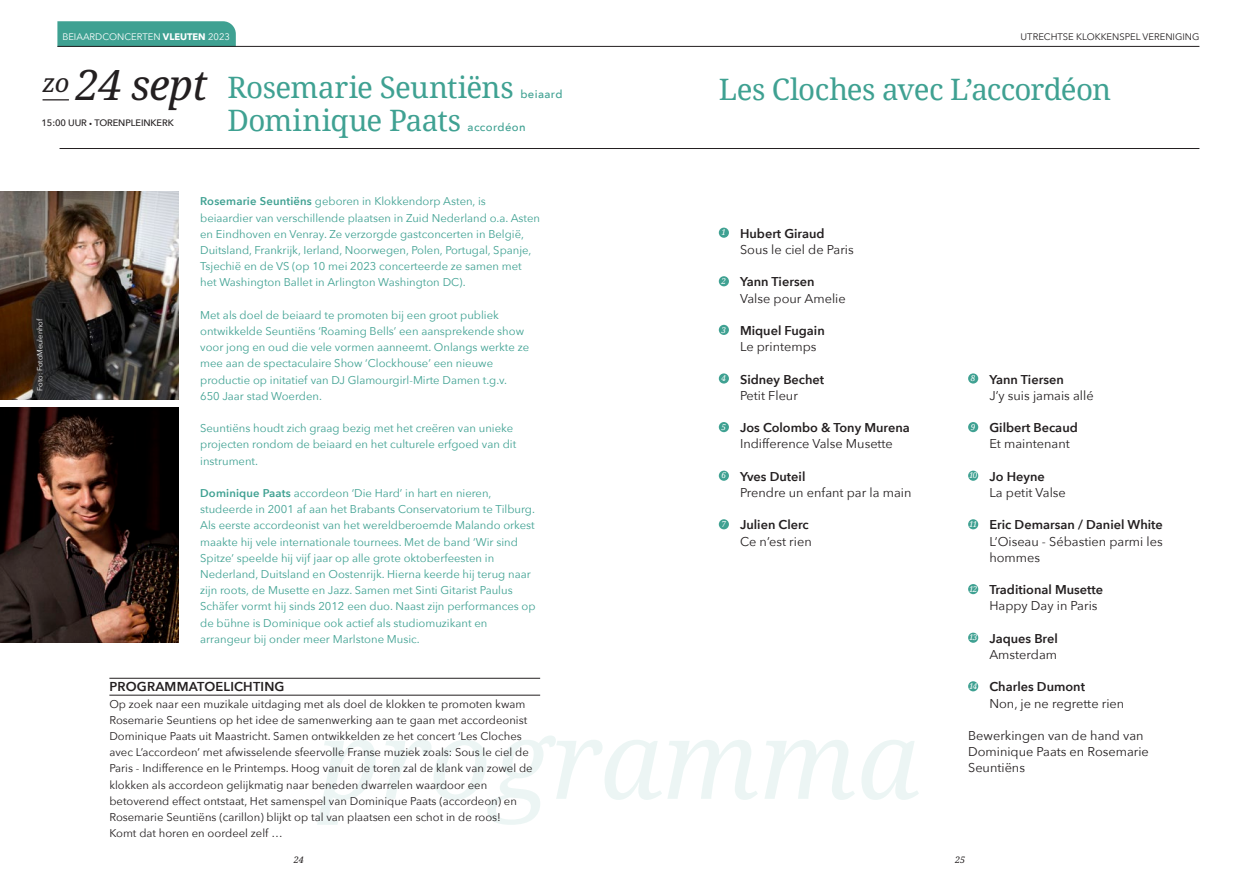
<style>
.page{position:relative;width:1259px;height:893px;background:#fff}
.page>*{position:absolute;margin:0;border:0;box-sizing:border-box;transform-origin:0 0}
.t1{font:italic 42px "Noto Serif";letter-spacing:-.025em;color:#231f20}
.t2{font:29.55px "Noto Serif";letter-spacing:-.02em;color:#3fa192}
.t3{font:600 12.9px "Avenir Next";letter-spacing:.015em;color:#231f20}
.t4{font:12.75px/16.2px "Avenir Next";color:#231f20}
.t5{font:600 12.75px/16.2px "Avenir Next";color:#231f20}
.t6{font:11.25px/16.2px "Avenir Next";color:#3fa192}
.t7{font:11.25px/16.2px "Avenir Next";color:#231f20}
.t8{font:500 11.25px "Avenir Next";letter-spacing:.035em;color:#3fa192}
.t9{font:9.45px "Avenir Next";color:#231f20}
.t10{font:9.45px "Avenir Next";color:#fff}
.t11{font:500 9.3px "Avenir Next";letter-spacing:-.01em;color:#231f20}
.t12{font:italic 9px "Noto Serif";color:#231f20}
.t13{font:7.5px "Avenir Next";color:#fff}
.s1{font-family:"Avenir Next LT Pro";font-weight:700}
.s2{font-size:6px}
.s3{font-weight:600}
.s4{font-weight:400}
</style>
<div class="page">
<img style="left:0;top:192px;width:179px;height:208px">
<img style="left:0;top:407px;width:179px;height:236px">
<svg style="left:57px;top:21px;width:179px;height:25px;background:#42a293"></svg>
<hr style="left:57px;top:46px;width:1142px;height:1px;background:#231f20">
<svg style="left:43px;top:99px;width:26px;height:1px"></svg>
<hr style="left:60px;top:148px;width:1139px;height:1px;background:#231f20">
<hr style="left:109px;top:678px;width:431px;height:1px;background:#231f20">
<hr style="left:109px;top:695px;width:431px;height:1px;background:#231f20">
<div style="left:719px;top:228px;width:10px;height:10px;background:#3fa192;border-radius:50%"></div>
<div style="left:719px;top:276px;width:10px;height:10px;background:#3fa192;border-radius:50%"></div>
<div style="left:719px;top:325px;width:10px;height:10px;background:#3fa192;border-radius:50%"></div>
<div style="left:719px;top:373px;width:10px;height:11px;background:#3fa192;border-radius:50%"></div>
<div style="left:719px;top:422px;width:10px;height:10px;background:#3fa192;border-radius:50%"></div>
<div style="left:719px;top:471px;width:10px;height:10px;background:#3fa192;border-radius:50%"></div>
<div style="left:719px;top:519px;width:10px;height:10px;background:#3fa192;border-radius:50%"></div>
<div style="left:968px;top:373px;width:10px;height:11px;background:#3fa192;border-radius:50%"></div>
<div style="left:968px;top:422px;width:10px;height:10px;background:#3fa192;border-radius:50%"></div>
<div style="left:968px;top:471px;width:10px;height:10px;background:#3fa192;border-radius:50%"></div>
<div style="left:968px;top:519px;width:10px;height:10px;background:#3fa192;border-radius:50%"></div>
<div style="left:968px;top:584px;width:10px;height:10px;background:#3fa192;border-radius:50%"></div>
<div style="left:968px;top:633px;width:10px;height:10px;background:#3fa192;border-radius:50%"></div>
<div style="left:968px;top:681px;width:10px;height:10px;background:#3fa192;border-radius:50%"></div>
<div style="left:29px;top:311px;width:21px;height:87px;background:#231f20;opacity:.75"></div>
<p class="t10" style="left:62px;top:29px;width:169px">BEIAARDCONCERTEN <span class="s1">VLEUTEN</span> 2023</p>
<p class="t9" style="left:1020px;top:29px;width:180px">UTRECHTSE KLOKKENSPEL VERENIGING</p>
<h1 class="t1" style="left:43px;top:56px;width:166px"><sup>zo</sup> 24 sept</h1>
<p class="t11" style="left:42px;top:114px;width:134px">15:00 UUR <span class="s2">•</span> TORENPLEINKERK</p>
<h2 class="t2" style="left:227px;top:67px;width:288px">Rosemarie Seuntiëns</h2>
<p class="t8" style="left:520px;top:84px;width:44px">beiaard</p>
<h2 class="t2" style="left:227px;top:100px;width:235px">Dominique Paats</h2>
<p class="t8" style="left:467px;top:118px;width:60px">accordéon</p>
<p class="t13" style="left:33px;top:391px;width:74px;rotate:-90deg">Foto: FotoMeulenhof</p>
<p class="t6" style="left:200px;top:193px;width:341px"><span class="s3">Rosemarie Seuntiëns</span> geboren in Klokkendorp Asten, is beiaardier van verschillende plaatsen in Zuid Nederland o.a. Asten en Eindhoven en Venray. Ze verzorgde gastconcerten in België, Duitsland, Frankrijk, Ierland, Noorwegen, Polen, Portugal, Spanje, Tsjechië en de VS (op 10 mei 2023 concerteerde ze samen met het Washington Ballet in Arlington Washington DC).</p>
<p class="t6" style="left:200px;top:306px;width:330px">Met als doel de beiaard te promoten bij een groot publiek ontwikkelde Seuntiëns ‘Roaming Bells’ een aansprekende show voor jong en oud die vele vormen aanneemt. Onlangs werkte ze mee aan de spectaculaire Show ‘Clockhouse’ een nieuwe productie op initatief van DJ Glamourgirl-Mirte Damen t.g.v.<br>650 Jaar stad Woerden.</p>
<p class="t6" style="left:200px;top:420px;width:318px">Seuntiëns houdt zich graag bezig met het creëren van unieke projecten rondom de beiaard en het culturele erfgoed van dit instrument.</p>
<p class="t6" style="left:200px;top:484px;width:337px"><span class="s3">Dominique Paats</span> accordeon ‘Die Hard’ in hart en nieren, studeerde in 2001 af aan het Brabants Conservatorium te Tilburg.<br>Als eerste accordeonist van het wereldberoemde Malando orkest maakte hij vele internationale tournees. Met de band ‘Wir sind Spitze’ speelde hij vijf jaar op alle grote oktoberfeesten in Nederland, Duitsland en Oostenrijk. Hierna keerde hij terug naar zijn roots, de Musette en Jazz. Samen met Sinti Gitarist Paulus Schäfer vormt hij sinds 2012 een duo. Naast zijn performances op de bühne is Dominique ook actief als studiomuzikant en arrangeur bij onder meer Marlstone Music.</p>
<p class="t3" style="left:109px;top:676px;width:177px">PROGRAMMATOELICHTING</p>
<p class="t7" style="left:109px;top:695px;width:425px">Op zoek naar een muzikale uitdaging met als doel de klokken te promoten kwam Rosemarie Seuntiens op het idee de samenwerking aan te gaan met accordeonist Dominique Paats uit Maastricht. Samen ontwikkelden ze het concert ‘Les Cloches avec L’accordeon’ met afwisselende sfeervolle Franse muziek zoals: Sous le ciel de Paris - Indifference en le Printemps. Hoog vanuit de toren zal de klank van zowel de klokken als accordeon gelijkmatig naar beneden dwarrelen waardoor een betoverend effect ontstaat, Het samenspel van Dominique Paats (accordeon) en Rosemarie Seuntiëns (carillon) blijkt op tal van plaatsen een schot in de roos!<br>Komt dat horen en oordeel zelf …</p>
<p class="t12" style="left:294px;top:854px;width:12px">24</p>
<h2 class="t2" style="left:719px;top:69px;width:394px">Les Cloches avec L’accordéon</h2>
<p class="t4" style="left:740px;top:225px;width:115px;text-indent:-18px"><sup>1</sup> <span class="s3">Hubert Giraud<br></span>Sous le ciel de Paris</p>
<p class="t4" style="left:740px;top:273px;width:107px;text-indent:-18px"><sup>2</sup> <span class="s3">Yann Tiersen<br></span>Valse pour Amelie</p>
<p class="t5" style="left:740px;top:322px;width:86px;text-indent:-18px"><sup>3</sup> Miquel Fugain<br><span class="s4">Le printemps</span></p>
<p class="t5" style="left:740px;top:371px;width:86px;text-indent:-18px"><sup>4</sup> Sidney Bechet<br><span class="s4">Petit Fleur</span></p>
<p class="t4" style="left:721px;top:419px;width:190px;text-align:center"><sup>5</sup> <span class="s3">Jos Colombo &amp; Tony Murena<br></span>Indifference Valse Musette</p>
<p class="t4" style="left:740px;top:468px;width:173px;text-indent:-18px"><sup>6</sup> <span class="s3">Yves Duteil<br></span>Prendre un enfant par la main</p>
<p class="t5" style="left:721px;top:516px;width:92px;text-align:right"><sup>7</sup> Julien Clerc<br><span class="s4">Ce n’est rien</span></p>
<p class="t4" style="left:989px;top:370px;width:106px;text-indent:-18px"><sup>8</sup> <span class="s3">Yann Tiersen<br></span>J’y suis jamais allé</p>
<p class="t5" style="left:989px;top:419px;width:90px;text-indent:-18px"><sup>9</sup> Gilbert Becaud<br><span class="s4">Et maintenant</span></p>
<p class="t4" style="left:989px;top:468px;width:78px;text-indent:-20px"><sup>10</sup> <span class="s3">Jo Heyne<br></span>La petit Valse</p>
<p class="t4" style="left:989px;top:516px;width:175px;text-align:justify;text-indent:-20px"><sup>11</sup> <span class="s3">Eric Demarsan / Daniel White </span>L’Oiseau - Sébastien parmi les hommes</p>
<p class="t5" style="left:989px;top:581px;width:115px;text-indent:-20px"><sup>12</sup> Traditional Musette<br><span class="s4">Happy Day in Paris</span></p>
<p class="t5" style="left:969px;top:630px;width:90px;text-align:right"><sup>13</sup> Jaques Brel<br><span class="s4">Amsterdam</span></p>
<p class="t4" style="left:989px;top:678px;width:136px;text-indent:-20px"><sup>14</sup> <span class="s3">Charles Dumont<br></span>Non, je ne regrette rien</p>
<p class="t4" style="left:968px;top:727px;width:182px">Bewerkingen van de hand van<br>Dominique Paats en Rosemarie<br>Seuntiëns</p>
<p class="t12" style="left:955px;top:854px;width:12px">25</p>
</div>
